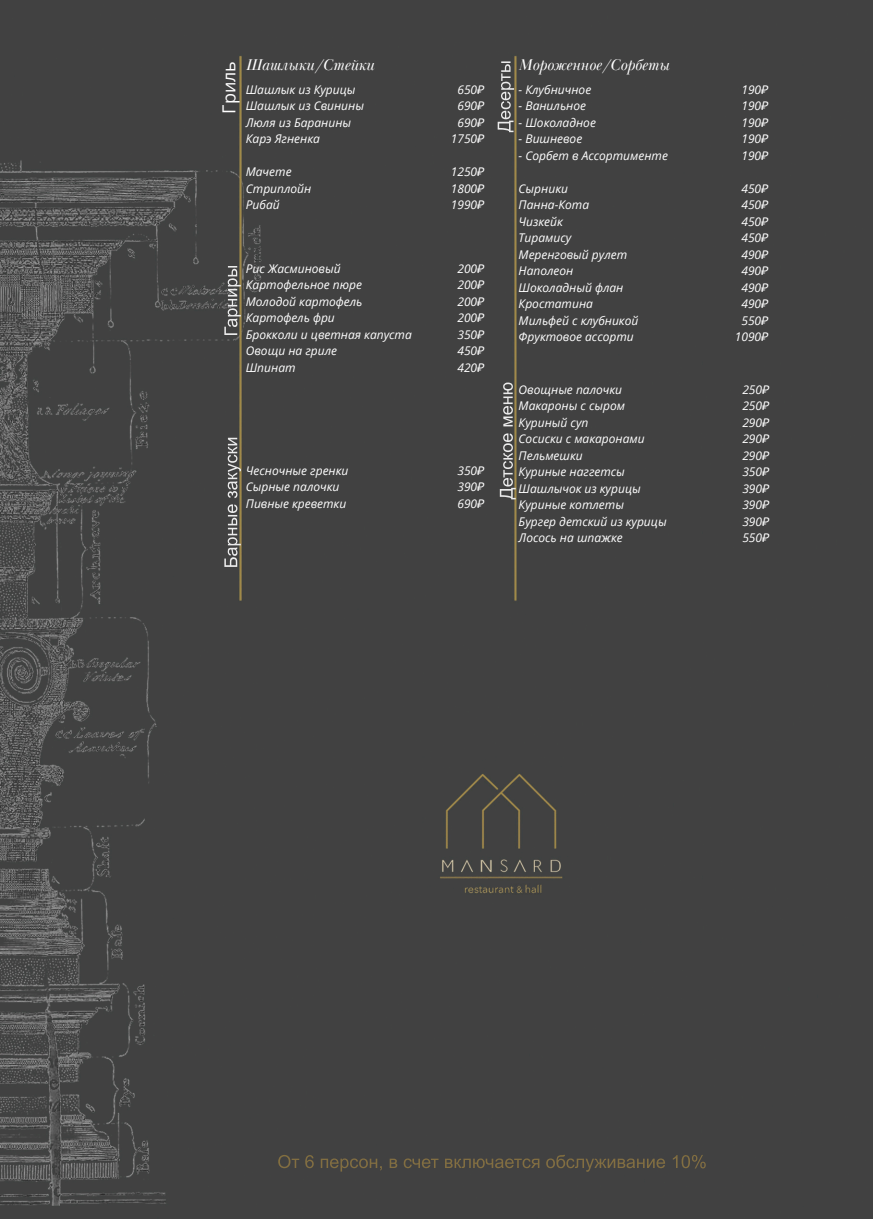
<style>
.page{position:relative;width:873px;height:1219px;background:#414141}
.page>*{position:absolute;margin:0;border:0;box-sizing:border-box;transform-origin:0 0}
.t1{font:18px "Open Sans";color:#fff}
.t2{font:italic 16px "Baskerville Display PT";color:#fff}
.t3{font:italic 12px "Open Sans";color:#fff}
.s1{font-family:"Noto Sans"}
</style>
<div class="page">
<img style="left:503px;top:382px;width:10px;height:104px">
<img style="left:498px;top:61px;width:16px;height:71px">
<img style="left:228px;top:438px;width:13px;height:86px">
<img style="left:280px;top:1155px;width:417px;height:12px">
<img style="left:224px;top:266px;width:17px;height:69px">
<h1 class="t2" style="left:246px;top:55px;width:130px">Шашлыки/Стейки</h1>
<h2 class="t3" style="left:246px;top:81px;width:111px">Шашлык из Курицы</h2>
<p class="t3" style="left:246px;top:97px;width:120px">Шашлык из Свинины</p>
<p class="t3" style="left:246px;top:114px;width:107px">Люля из Баранины</p>
<p class="t3" style="left:246px;top:130px;width:76px">Карэ Ягненка</p>
<p class="t3" style="left:246px;top:163px;width:47px">Мачете</p>
<p class="t3" style="left:246px;top:180px;width:67px">Стриплойн</p>
<p class="t3" style="left:246px;top:196px;width:35px">Рибай</p>
<p class="t1" style="left:216px;top:114px;width:54px;rotate:-90deg">Гриль</p>
<p class="t3" style="left:246px;top:260px;width:96px">Рис Жасминовый</p>
<p class="t3" style="left:246px;top:277px;width:118px">Картофельное пюре</p>
<p class="t3" style="left:246px;top:293px;width:118px">Молодой картофель</p>
<p class="t3" style="left:246px;top:310px;width:91px">Картофель фри</p>
<p class="t3" style="left:246px;top:326px;width:168px">Брокколи и цветная капуста</p>
<p class="t3" style="left:246px;top:343px;width:93px">Овощи на гриле</p>
<p class="t3" style="left:246px;top:359px;width:51px">Шпинат</p>
<p class="t3" style="left:246px;top:462px;width:104px">Чесночные гренки</p>
<p class="t3" style="left:246px;top:479px;width:95px">Сырные палочки</p>
<p class="t3" style="left:246px;top:495px;width:102px">Пивные креветки</p>
<p class="t3" style="left:457px;top:81px;width:28px">650<span class="s1">₽</span></p>
<p class="t3" style="left:457px;top:97px;width:28px">690<span class="s1">₽</span></p>
<p class="t3" style="left:457px;top:114px;width:28px">690<span class="s1">₽</span></p>
<p class="t3" style="left:451px;top:130px;width:35px">1750<span class="s1">₽</span></p>
<p class="t3" style="left:451px;top:163px;width:35px">1250<span class="s1">₽</span></p>
<p class="t3" style="left:451px;top:180px;width:35px">1800<span class="s1">₽</span></p>
<p class="t3" style="left:451px;top:196px;width:35px">1990<span class="s1">₽</span></p>
<p class="t3" style="left:457px;top:260px;width:28px">200<span class="s1">₽</span></p>
<p class="t3" style="left:457px;top:277px;width:28px">200<span class="s1">₽</span></p>
<p class="t3" style="left:457px;top:293px;width:28px">200<span class="s1">₽</span></p>
<p class="t3" style="left:457px;top:310px;width:28px">200<span class="s1">₽</span></p>
<p class="t3" style="left:457px;top:326px;width:28px">350<span class="s1">₽</span></p>
<p class="t3" style="left:457px;top:343px;width:28px">450<span class="s1">₽</span></p>
<p class="t3" style="left:457px;top:359px;width:28px">420<span class="s1">₽</span></p>
<p class="t3" style="left:457px;top:462px;width:28px">350<span class="s1">₽</span></p>
<p class="t3" style="left:457px;top:479px;width:28px">390<span class="s1">₽</span></p>
<p class="t3" style="left:457px;top:495px;width:28px">690<span class="s1">₽</span></p>
<p class="t2" style="left:519px;top:55px;width:152px">Мороженное/Сорбеты</p>
<p class="t3" style="left:519px;top:81px;width:74px">- Клубничное</p>
<p class="t3" style="left:519px;top:97px;width:69px">- Ванильное</p>
<p class="t3" style="left:519px;top:114px;width:79px">- Шоколадное</p>
<p class="t3" style="left:519px;top:130px;width:65px">- Вишневое</p>
<p class="t3" style="left:519px;top:147px;width:151px">- Сорбет в Ассортименте</p>
<p class="t3" style="left:519px;top:180px;width:51px">Сырники</p>
<p class="t3" style="left:519px;top:196px;width:72px">Панна-Кота</p>
<p class="t3" style="left:519px;top:213px;width:46px">Чизкейк</p>
<p class="t3" style="left:519px;top:229px;width:54px">Тирамису</p>
<p class="t3" style="left:519px;top:246px;width:110px">Меренговый рулет</p>
<p class="t3" style="left:519px;top:262px;width:56px">Наполеон</p>
<p class="t3" style="left:519px;top:279px;width:106px">Шоколадный флан</p>
<p class="t3" style="left:519px;top:295px;width:76px">Кростатина</p>
<p class="t3" style="left:519px;top:312px;width:121px">Мильфей с клубникой</p>
<p class="t3" style="left:519px;top:328px;width:117px">Фруктовое ассорти</p>
<p class="t3" style="left:519px;top:381px;width:105px">Овощные палочки</p>
<p class="t3" style="left:519px;top:397px;width:108px">Макароны с сыром</p>
<p class="t3" style="left:519px;top:414px;width:71px">Куриный суп</p>
<p class="t3" style="left:519px;top:430px;width:128px">Сосиски с макаронами</p>
<p class="t3" style="left:519px;top:447px;width:66px">Пельмешки</p>
<p class="t3" style="left:519px;top:463px;width:108px">Куриные наггетсы</p>
<p class="t3" style="left:519px;top:480px;width:124px">Шашлычок из курицы</p>
<p class="t3" style="left:519px;top:496px;width:107px">Куриные котлеты</p>
<p class="t3" style="left:519px;top:513px;width:150px">Бургер детский из курицы</p>
<p class="t3" style="left:519px;top:529px;width:106px">Лосось на шпажке</p>
<h2 class="t3" style="left:741px;top:81px;width:28px">190<span class="s1">₽</span></h2>
<p class="t3" style="left:741px;top:97px;width:28px">190<span class="s1">₽</span></p>
<p class="t3" style="left:741px;top:114px;width:28px">190<span class="s1">₽</span></p>
<p class="t3" style="left:741px;top:130px;width:28px">190<span class="s1">₽</span></p>
<p class="t3" style="left:741px;top:147px;width:28px">190<span class="s1">₽</span></p>
<p class="t3" style="left:741px;top:180px;width:28px">450<span class="s1">₽</span></p>
<p class="t3" style="left:741px;top:196px;width:28px">450<span class="s1">₽</span></p>
<p class="t3" style="left:741px;top:213px;width:28px">450<span class="s1">₽</span></p>
<p class="t3" style="left:741px;top:229px;width:28px">450<span class="s1">₽</span></p>
<p class="t3" style="left:741px;top:246px;width:28px">490<span class="s1">₽</span></p>
<p class="t3" style="left:741px;top:262px;width:28px">490<span class="s1">₽</span></p>
<p class="t3" style="left:741px;top:279px;width:28px">490<span class="s1">₽</span></p>
<p class="t3" style="left:741px;top:295px;width:28px">490<span class="s1">₽</span></p>
<p class="t3" style="left:741px;top:312px;width:28px">550<span class="s1">₽</span></p>
<p class="t3" style="left:735px;top:328px;width:35px">1090<span class="s1">₽</span></p>
<p class="t3" style="left:742px;top:381px;width:28px">250<span class="s1">₽</span></p>
<p class="t3" style="left:742px;top:397px;width:28px">250<span class="s1">₽</span></p>
<p class="t3" style="left:742px;top:414px;width:28px">290<span class="s1">₽</span></p>
<p class="t3" style="left:742px;top:430px;width:28px">290<span class="s1">₽</span></p>
<p class="t3" style="left:742px;top:447px;width:28px">290<span class="s1">₽</span></p>
<p class="t3" style="left:742px;top:463px;width:28px">350<span class="s1">₽</span></p>
<p class="t3" style="left:742px;top:480px;width:28px">390<span class="s1">₽</span></p>
<p class="t3" style="left:742px;top:496px;width:28px">390<span class="s1">₽</span></p>
<p class="t3" style="left:742px;top:513px;width:28px">390<span class="s1">₽</span></p>
<p class="t3" style="left:742px;top:529px;width:28px">550<span class="s1">₽</span></p>
</div>
